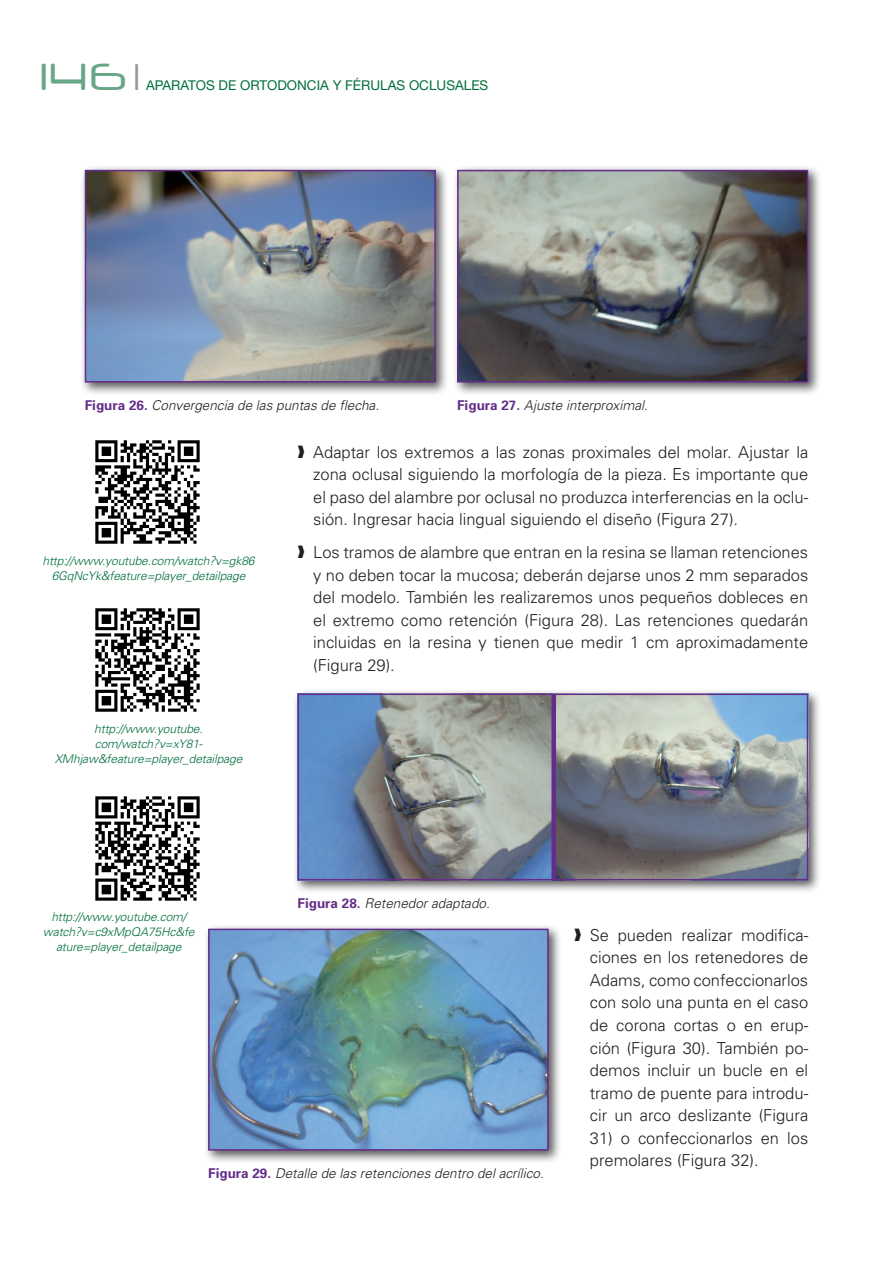
<style>
.page{position:relative;width:893px;height:1263px;background:#fff}
.page>*{position:absolute;margin:0;border:0;box-sizing:border-box;transform-origin:0 0}
.t1{font:37.5px "Neuropol X Free";color:#67a788}
.t2{font:300 16.5px/22.5px "Univers";color:#231f20;text-align:justify}
.TEXTO_GENERAL{font:italic 300 13.5px "Univers";color:#231f20}
.t3{font:13.5px "Helvetica Neue";color:#006f3c}
.TEXTO_GENERAL-2{font:italic 300 12px/15px "Univers";letter-spacing:-.01em;color:#006f3c;text-align:center}
.s1{color:#939598}
.s2{font-weight:700;font-style:normal;color:#642d89}
</style>
<div class="page">
<div style="left:80px;top:165px;width:369px;height:231px;background:#231f20;opacity:.75"></div>
<img style="left:88px;top:173px;width:344px;height:206px">
<div style="left:85px;top:170px;width:350px;height:212px;border:2px solid #642d89"></div>
<div style="left:452px;top:165px;width:369px;height:231px;background:#231f20;opacity:.75"></div>
<img style="left:460px;top:173px;width:344px;height:206px">
<div style="left:457px;top:170px;width:350px;height:212px;border:2px solid #642d89"></div>
<div style="left:292px;top:688px;width:529px;height:205px;background:#231f20;opacity:.75"></div>
<img style="left:300px;top:696px;width:504px;height:181px">
<div style="left:297px;top:693px;width:510px;height:187px;border:2px solid #642d89"></div>
<svg style="left:551px;top:693px;width:4px;height:185px"></svg>
<div style="left:203px;top:923px;width:359px;height:240px;background:#231f20;opacity:.75"></div>
<img style="left:211px;top:931px;width:334px;height:216px">
<div style="left:208px;top:928px;width:340px;height:222px;border:2px solid #642d89"></div>
<img style="left:95px;top:440px;width:105px;height:104px">
<img style="left:95px;top:608px;width:105px;height:104px">
<img style="left:95px;top:796px;width:105px;height:105px">
<h1 class="t1" style="left:39px;top:52px;width:102px">146 <span class="s1">❘</span></h1>
<p class="t3" style="left:146px;top:77px;width:344px">APARATOS DE ORTODONCIA Y FÉRULAS OCLUSALES</p>
<p class="TEXTO_GENERAL" style="left:85px;top:397px;width:296px"><span class="s2">Figura 26.</span> Convergencia de las puntas de flecha.</p>
<p class="TEXTO_GENERAL" style="left:457px;top:397px;width:192px"><span class="s2">Figura 27.</span> Ajuste interproximal.</p>
<p class="TEXTO_GENERAL-2" style="left:42px;top:553px;width:213px">http://www.youtube.com/watch?v=gk86<br>6GqNcYk&amp;feature=player_detailpage</p>
<p class="TEXTO_GENERAL-2" style="left:55px;top:721px;width:189px">http://www.youtube. com/watch?v=xY81-<br>XMhjaw&amp;feature=player_detailpage</p>
<p class="t2" style="left:313px;top:440px;width:496px;text-indent:-16px">❱ Adaptar los extremos a las zonas proximales del molar. Ajustar la zona oclusal siguiendo la morfología de la pieza. Es importante que el paso del alambre por oclusal no produzca interferencias en la oclu&shy;sión. Ingresar hacia lingual siguiendo el diseño (Figura 27).</p>
<p class="t2" style="left:313px;top:541px;width:496px;text-indent:-16px">❱ Los tramos de alambre que entran en la resina se llaman retenciones y no deben tocar la mucosa; deberán dejarse unos 2 mm separados del modelo. También les realizaremos unos pequeños dobleces en el extremo como retención (Figura 28). Las retenciones quedarán incluidas en la resina y tienen que medir 1 cm aproximadamente (Figura 29).</p>
<p class="TEXTO_GENERAL" style="left:297px;top:894px;width:194px"><span class="s2">Figura 28.</span> Retenedor adaptado.</p>
<p class="TEXTO_GENERAL-2" style="left:43px;top:909px;width:153px">http://www.youtube.com/ watch?v=c9xMpQA75Hc&amp;fe ature=player_detailpage</p>
<p class="TEXTO_GENERAL" style="left:208px;top:1164px;width:337px"><span class="s2">Figura 29.</span> Detalle de las retenciones dentro del acrílico.</p>
<p class="t2" style="left:589px;top:923px;width:220px;text-indent:-16px">❱ Se pueden realizar modifica&shy;ciones en los retenedores de Adams, como confeccionarlos con solo una punta en el caso de corona cortas o en erup&shy;ción (Figura 30). También po&shy;demos incluir un bucle en el tramo de puente para introdu&shy;cir un arco deslizante (Figura</p>
<p class="t2" style="left:589px;top:1126px;width:220px">31) o confeccionarlos en los premolares (Figura 32).</p>
</div>
